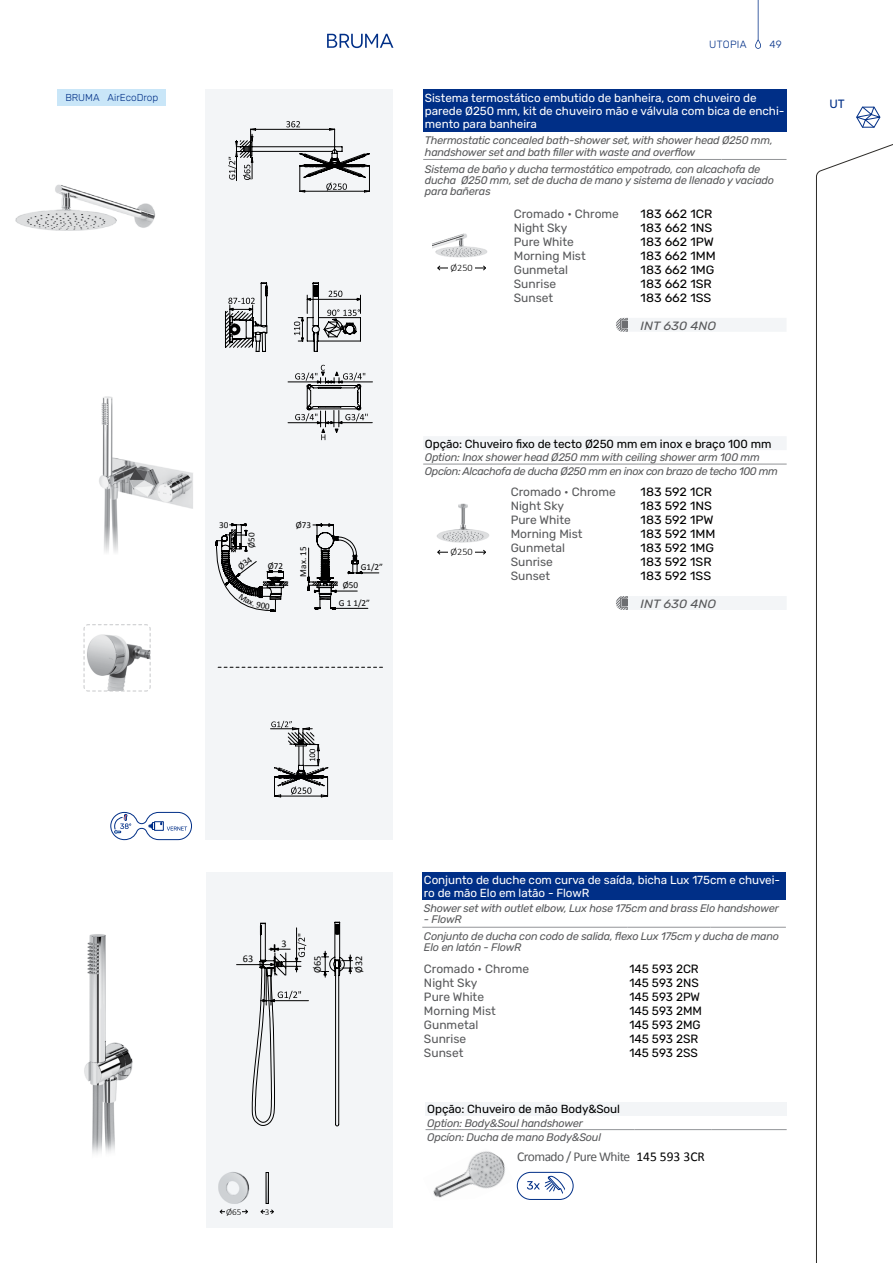
<style>
.page{position:relative;width:893px;height:1263px;background:#fff}
.page>*{position:absolute;margin:0;border:0;box-sizing:border-box;transform-origin:0 0}
.t1{font:13.5px "Calibri";letter-spacing:-.04em;color:#58595b}
.t2{font:12px "Rubik";color:#58595b}
.t3{font:12px "Rubik";color:#000;scale:1.05 1}
.t4{font:12px "Rubik";color:#000}
.t5{font:italic 12px "Rubik";color:#58595b;scale:1.08 1}
.t6{font:12px "Rubik";color:#002f87}
.t7{font:11.7px/13px "Rubik";letter-spacing:-.005em;color:#fff}
.t8{font:11.7px "Rubik";letter-spacing:-.005em;color:#000}
.t9{font:italic 10.95px/11.4px "Rubik";letter-spacing:-.02em;color:#58595b}
.t10{font:300 10.5px "Rubik";letter-spacing:.025em;color:#002f87}
.t11{font:10.2px "Calibri";color:#000}
.t12{font:300 10.05px "Rubik";color:#002f87}
.t13{font:300 9.9px "Calibri";color:#000}
.t14{font:9.15px "Calibri";color:#000}
.t15{font:300 9px "Calibri";color:#000}
.s1{color:#000}
</style>
<div class="page">
<svg style="left:755px;top:0;width:6px;height:49px"></svg>
<svg style="left:327px;top:34px;width:66px;height:14px"></svg>
<div style="left:423px;top:89px;width:363px;height:43px;background:#002f87"></div>
<hr style="left:423px;top:159px;width:216px;height:1px;background:#939598">
<hr style="left:639px;top:159px;width:82px;height:1px;background:#939598">
<hr style="left:721px;top:159px;width:65px;height:1px;background:#939598">
<div style="left:616px;top:318px;width:170px;height:14px;background:#f3f5f7"></div>
<svg style="left:423px;top:437px;width:364px;height:173px"></svg>
<hr style="left:423px;top:464px;width:86px;height:1px;background:#939598">
<hr style="left:509px;top:464px;width:130px;height:1px;background:#939598">
<hr style="left:639px;top:464px;width:81px;height:1px;background:#939598">
<hr style="left:720px;top:464px;width:67px;height:1px;background:#939598">
<svg style="left:616px;top:596px;width:23px;height:14px"></svg>
<svg style="left:84px;top:624px;width:67px;height:68px"></svg>
<img style="left:15px;top:184px;width:178px;height:340px">
<svg style="left:104px;top:524px;width:14px;height:29px"></svg>
<hr style="left:438px;top:552px;width:47px;height:1px;background:#000">
<div style="left:449px;top:548px;width:26px;height:7px;background:#fff"></div>
<svg style="left:437px;top:550px;width:3px;height:5px"></svg>
<svg style="left:483px;top:550px;width:3px;height:5px"></svg>
<img style="left:435px;top:504px;width:55px;height:39px">
<hr style="left:438px;top:268px;width:47px;height:1px;background:#000">
<div style="left:449px;top:264px;width:26px;height:7px;background:#fff"></div>
<img style="left:432px;top:233px;width:56px;height:25px">
<svg style="left:110px;top:812px;width:82px;height:28px"></svg>
<div style="left:58px;top:89px;width:108px;height:17px;background:#c9e6f8"></div>
<div style="left:422px;top:872px;width:364px;height:27px;background:#002f87"></div>
<hr style="left:422px;top:927px;width:206px;height:1px;background:#939598">
<hr style="left:628px;top:927px;width:82px;height:1px;background:#939598">
<hr style="left:710px;top:927px;width:76px;height:1px;background:#939598">
<div style="left:426px;top:1102px;width:361px;height:14px;background:#f3f5f7"></div>
<hr style="left:426px;top:1129px;width:80px;height:1px;background:#939598">
<hr style="left:506px;top:1129px;width:129px;height:1px;background:#939598">
<hr style="left:635px;top:1129px;width:76px;height:1px;background:#939598">
<hr style="left:711px;top:1129px;width:76px;height:1px;background:#939598">
<img style="left:433px;top:1151px;width:72px;height:47px">
<div style="left:517px;top:1172px;width:56px;height:28px;border:1px solid #002f87;border-radius:14px"></div>
<svg style="left:527px;top:1176px;width:38px;height:18px"></svg>
<img style="left:84px;top:934px;width:49px;height:220px">
<div style="left:206px;top:89px;width:187px;height:751px;background:#f3f5f7"></div>
<svg style="left:218px;top:667px;width:164px;height:1px"></svg>
<svg style="left:228px;top:121px;width:142px;height:71px"></svg>
<svg style="left:270px;top:721px;width:58px;height:76px"></svg>
<svg style="left:225px;top:283px;width:148px;height:157px"></svg>
<div style="left:206px;top:872px;width:187px;height:355px;background:#f3f5f7"></div>
<img style="left:218px;top:1172px;width:32px;height:32px">
<svg style="left:220px;top:1209px;width:28px;height:5px"></svg>
<div style="left:225px;top:1208px;width:17px;height:6px;background:#f3f5f7"></div>
<svg style="left:261px;top:1209px;width:13px;height:5px"></svg>
<svg style="left:237px;top:922px;width:116px;height:204px"></svg>
<svg style="left:816px;top:106px;width:77px;height:1157px"></svg>
<svg style="left:215px;top:524px;width:164px;height:88px"></svg>
<p class="t12" style="left:65px;top:92px;width:95px">BRUMA AirEcoDrop</p>
<p class="t10" style="left:709px;top:39px;width:39px">UTOPIA</p>
<p class="t10" style="left:769px;top:39px;width:14px">49</p>
<p class="t7" style="left:425px;top:92px;width:361px">Sistema termostático embutido de banheira, com chuveiro de parede Ø250 mm, kit de chuveiro mão e válvula com bica de enchi&shy;mento para banheira</p>
<p class="t9" style="left:425px;top:135px;width:349px">Thermostatic concealed bath-shower set, with shower head Ø250 mm, handshower set and bath filler with waste and overflow</p>
<p class="t9" style="left:425px;top:163px;width:351px">Sistema de baño y ducha termostático empotrado, con alcachofa de ducha Ø250 mm, set de ducha de mano y sistema de llenado y vaciado para bañeras</p>
<p class="t2" style="left:514px;top:207px;width:107px">Cromado • Chrome</p>
<p class="t3" style="left:641px;top:207px;width:70px">183 662 1CR</p>
<p class="t2" style="left:514px;top:221px;width:55px">Night Sky</p>
<p class="t3" style="left:641px;top:221px;width:70px">183 662 1NS</p>
<p class="t2" style="left:514px;top:235px;width:62px">Pure White</p>
<p class="t3" style="left:641px;top:235px;width:71px">183 662 1PW</p>
<p class="t2" style="left:514px;top:249px;width:73px">Morning Mist</p>
<p class="t3" style="left:641px;top:249px;width:73px">183 662 1MM</p>
<p class="t2" style="left:514px;top:263px;width:56px">Gunmetal</p>
<p class="t3" style="left:641px;top:263px;width:72px">183 662 1MG</p>
<p class="t2" style="left:514px;top:277px;width:44px">Sunrise</p>
<p class="t3" style="left:641px;top:277px;width:69px">183 662 1SR</p>
<p class="t2" style="left:514px;top:291px;width:41px">Sunset</p>
<p class="t3" style="left:641px;top:291px;width:69px">183 662 1SS</p>
<p class="t5" style="left:641px;top:319px;width:71px">INT 630 4NO</p>
<p class="t13" style="left:450px;top:262px;width:24px">Ø250</p>
<p class="t14" style="left:219px;top:519px;width:11px">30</p>
<p class="t14" style="left:296px;top:519px;width:17px">Ø73</p>
<p class="t14" style="left:297px;top:576px;width:31px;rotate:-90deg">Max. 15</p>
<p class="t14" style="left:246px;top:548px;width:17px;rotate:-90deg">Ø50</p>
<p class="t14" style="left:268px;top:560px;width:17px">Ø72</p>
<p class="t14" style="left:361px;top:561px;width:24px">G1/2”</p>
<p class="t14" style="left:343px;top:580px;width:17px">Ø50</p>
<p class="t14" style="left:339px;top:597px;width:33px">G 1 1/2”</p>
<p class="t8" style="left:425px;top:437px;width:348px">Opção: Chuveiro fixo de tecto Ø250 mm em inox e braço 100 mm</p>
<p class="t9" style="left:425px;top:451px;width:354px;line-height:14.1px">Option: Inox shower head Ø250 mm with ceiling shower arm 100 mm<br>Opcíon: Alcachofa de ducha Ø250 mm en inox con brazo de techo 100 mm</p>
<p class="t2" style="left:511px;top:485px;width:107px">Cromado • Chrome</p>
<p class="t3" style="left:641px;top:485px;width:70px">183 592 1CR</p>
<p class="t2" style="left:511px;top:499px;width:55px">Night Sky</p>
<p class="t3" style="left:641px;top:499px;width:70px">183 592 1NS</p>
<p class="t2" style="left:511px;top:513px;width:62px">Pure White</p>
<p class="t3" style="left:641px;top:513px;width:71px">183 592 1PW</p>
<p class="t2" style="left:511px;top:527px;width:73px">Morning Mist</p>
<p class="t3" style="left:641px;top:527px;width:73px">183 592 1MM</p>
<p class="t2" style="left:511px;top:541px;width:56px">Gunmetal</p>
<p class="t3" style="left:641px;top:541px;width:71px">183 592 1MG</p>
<p class="t2" style="left:511px;top:555px;width:44px">Sunrise</p>
<p class="t3" style="left:641px;top:555px;width:69px">183 592 1SR</p>
<p class="t2" style="left:511px;top:569px;width:41px">Sunset</p>
<p class="t3" style="left:641px;top:569px;width:69px">183 592 1SS</p>
<p class="t5" style="left:641px;top:597px;width:71px">INT 630 4NO</p>
<p class="t13" style="left:450px;top:546px;width:24px">Ø250</p>
<p class="t6" style="left:829px;top:97px;width:17px">UT</p>
<p class="t11" style="left:281px;top:937px;width:7px">3</p>
<p class="t11" style="left:243px;top:952px;width:12px">63</p>
<p class="t11" style="left:311px;top:973px;width:19px;rotate:-90deg">Ø65</p>
<p class="t11" style="left:352px;top:973px;width:19px;rotate:-90deg">Ø32</p>
<p class="t15" style="left:226px;top:1206px;width:17px">Ø65</p>
<p class="t15" style="left:265px;top:1206px;width:6px">3</p>
<p class="t7" style="left:424px;top:873px;width:358px">Conjunto de duche com curva de saída, bicha Lux 175cm e chuvei&shy;ro de mão Elo em latão - FlowR</p>
<p class="t9" style="left:424px;top:903px;width:356px">Shower set with outlet elbow, Lux hose 175cm and brass Elo handshower</p>
<p class="t9" style="left:424px;top:911px;width:357px;line-height:16.5px">- FlowR<br>Conjunto de ducha con codo de salida, flexo Lux 175cm y ducha de mano</p>
<p class="t9" style="left:424px;top:942px;width:99px">Elo en latón - FlowR</p>
<p class="t2" style="left:424px;top:962px;width:107px">Cromado • Chrome</p>
<p class="t4" style="left:629px;top:962px;width:71px">145 593 2CR</p>
<p class="t2" style="left:424px;top:976px;width:55px">Night Sky</p>
<p class="t4" style="left:629px;top:976px;width:71px">145 593 2NS</p>
<p class="t2" style="left:424px;top:990px;width:62px">Pure White</p>
<p class="t4" style="left:629px;top:990px;width:72px">145 593 2PW</p>
<p class="t2" style="left:424px;top:1004px;width:73px">Morning Mist</p>
<p class="t4" style="left:629px;top:1004px;width:74px">145 593 2MM</p>
<p class="t2" style="left:424px;top:1018px;width:56px">Gunmetal</p>
<p class="t4" style="left:629px;top:1018px;width:73px">145 593 2MG</p>
<p class="t2" style="left:424px;top:1032px;width:44px">Sunrise</p>
<p class="t4" style="left:629px;top:1032px;width:70px">145 593 2SR</p>
<p class="t2" style="left:424px;top:1046px;width:41px">Sunset</p>
<p class="t4" style="left:629px;top:1046px;width:70px">145 593 2SS</p>
<p class="t8" style="left:427px;top:1103px;width:194px">Opção: Chuveiro de mão Body&amp;Soul</p>
<p class="t9" style="left:427px;top:1116px;width:175px;line-height:14.1px">Option: Body&amp;Soul handshower<br>Opcíon: Ducha de mano Body&amp;Soul</p>
<p class="t1" style="left:517px;top:1148px;width:189px">Cromado / Pure White <span class="s1">145 593 3CR</span></p>
</div>
